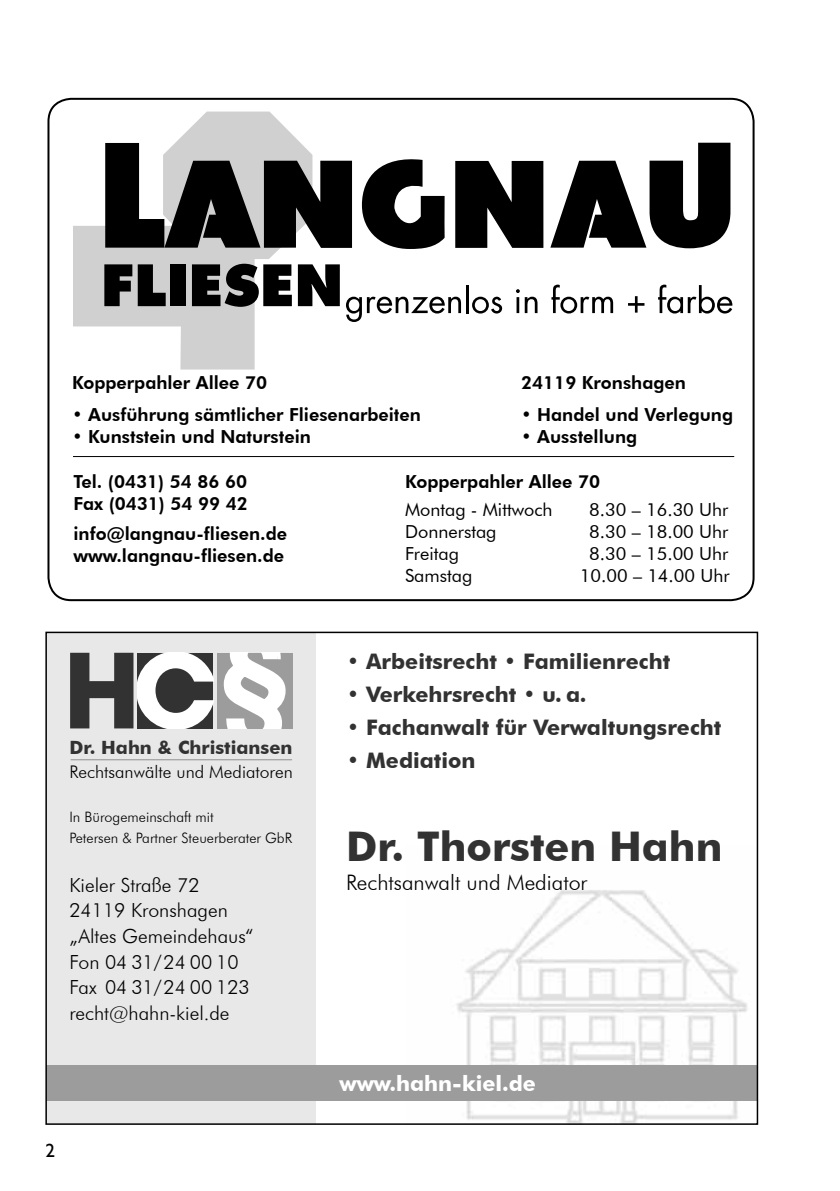
<style>
.page{position:relative;width:840px;height:1191px;background:#fff}
.page>*{position:absolute;margin:0;border:0;box-sizing:border-box;transform-origin:0 0}
.t1{font:700 40.8px "Futura BT";color:#323232}
.t2{font:700 21.4px "Futura BT";color:#323232}
.t3{font:300 21.4px "Futura BT";color:#000}
.t4{font:700 21.4px "Futura BT";color:#fff}
.t5{font:300 19.4px/25.6px "Futura BT";color:#000}
.t6{font:19px "Humanist 521 BT";color:#000}
.t7{font:700 18.2px "Futura BT";color:#323232}
.t8{font:800 18px/22px "Futura BT";color:#000}
.t9{font:18px "Futura BT";color:#000}
.t10{font:300 17.4px "Futura BT";color:#000}
.t11{font:300 14.4px/20.6px "Futura BT";color:#000}
</style>
<div class="page">
<svg style="left:73px;top:111px;width:239px;height:258px"></svg>
<svg style="left:104px;top:264px;width:28px;height:42px"></svg>
<svg style="left:138px;top:264px;width:28px;height:42px"></svg>
<div style="left:170px;top:264px;width:15px;height:42px;background:#000"></div>
<svg style="left:192px;top:264px;width:100px;height:43px;background:#3b3b3b"></svg>
<svg style="left:298px;top:264px;width:41px;height:42px;background:#2b2b2b"></svg>
<svg style="left:105px;top:143px;width:247px;height:105px;background:#535353"></svg>
<svg style="left:362px;top:159px;width:82px;height:90px"></svg>
<svg style="left:346px;top:297px;width:115px;height:25px"></svg>
<hr style="left:465px;top:285px;width:3px;height:28px;background:#000">
<svg style="left:472px;top:297px;width:30px;height:16px"></svg>
<svg style="left:516px;top:289px;width:21px;height:24px"></svg>
<svg style="left:551px;top:285px;width:61px;height:28px"></svg>
<svg style="left:628px;top:296px;width:16px;height:17px"></svg>
<svg style="left:658px;top:285px;width:74px;height:28px"></svg>
<svg style="left:455px;top:161px;width:88px;height:87px;background:#212121"></svg>
<svg style="left:550px;top:143px;width:180px;height:105px"></svg>
<hr style="left:73px;top:456px;width:660px;height:1px;background:#000">
<img style="left:456px;top:890px;width:292px;height:231px">
<div style="left:46px;top:632px;width:269px;height:492px;background:#e8e8e8"></div>
<div style="left:46px;top:1065px;width:710px;height:36px;background:#9c9c9c"></div>
<hr style="left:70px;top:759px;width:222px;height:1px;background:#919191">
<div style="left:217px;top:653px;width:75px;height:75px;background:#9c9c9c"></div>
<svg style="left:70px;top:653px;width:143px;height:75px"></svg>
<svg style="left:223px;top:653px;width:63px;height:75px"></svg>
<div style="left:45px;top:631px;width:712px;height:493px;border:2px solid #000"></div>
<p class="t8" style="left:72px;top:371px;width:196px">Kopperpahler Allee 70</p>
<p class="t8" style="left:521px;top:371px;width:166px">24119 Kronshagen</p>
<p class="t8" style="left:72px;top:403px;width:350px">• Ausführung sämtlicher Fliesenarbeiten</p>
<p class="t8" style="left:521px;top:403px;width:213px">• Handel und Verlegung</p>
<p class="t8" style="left:72px;top:425px;width:240px">• Kunststein und Naturstein</p>
<p class="t8" style="left:521px;top:425px;width:118px">• Ausstellung</p>
<p class="t8" style="left:405px;top:471px;width:196px">Kopperpahler Allee 70</p>
<p class="t9" style="left:405px;top:499px;width:149px">Montag - Mittwoch</p>
<p class="t9" style="left:589px;top:499px;width:141px">8.30 – 16.30 Uhr</p>
<p class="t9" style="left:405px;top:521px;width:93px">Donnerstag</p>
<p class="t9" style="left:589px;top:521px;width:141px">8.30 – 18.00 Uhr</p>
<p class="t9" style="left:405px;top:543px;width:55px">Freitag</p>
<p class="t9" style="left:589px;top:543px;width:141px">8.30 – 15.00 Uhr</p>
<p class="t9" style="left:405px;top:565px;width:69px">Samstag</p>
<p class="t9" style="left:579px;top:565px;width:151px">10.00 – 14.00 Uhr</p>
<p class="t8" style="left:73px;top:471px;width:176px">Tel. (0431) 54 86 60<br>Fax (0431) 54 99 42</p>
<p class="t8" style="left:73px;top:523px;width:215px">info@langnau-fliesen.de www.langnau-fliesen.de</p>
<p class="t7" style="left:69px;top:736px;width:224px">Dr. Hahn &amp; Christiansen</p>
<p class="t10" style="left:69px;top:761px;width:225px">Rechtsanwälte und Mediatoren</p>
<p class="t11" style="left:69px;top:806px;width:224px">In Bürogemeinschaft mit<br>Petersen &amp; Partner Steuerberater GbR</p>
<p class="t2" style="left:346px;top:648px;width:325px">• Arbeitsrecht • Familienrecht</p>
<p class="t2" style="left:346px;top:681px;width:241px">• Verkehrsrecht • u. a.</p>
<p class="t2" style="left:346px;top:714px;width:376px">• Fachanwalt für Verwaltungsrecht</p>
<p class="t2" style="left:346px;top:747px;width:130px">• Mediation</p>
<h1 class="t1" style="left:346px;top:821px;width:377px">Dr. Thorsten Hahn</h1>
<p class="t5" style="left:69px;top:871px;width:132px">Kieler Straße 72</p>
<p class="t3" style="left:346px;top:869px;width:243px">Rechtsanwalt und Mediator</p>
<p class="t5" style="left:69px;top:897px;width:185px">24119 Kronshagen „Altes Gemeindehaus“<br>Fon 04 31/24 00 10<br>Fax 04 31/24 00 123 recht@hahn-kiel.de</p>
<p class="t6" style="left:45px;top:1139px;width:11px">2</p>
<p class="t4" style="left:339px;top:1070px;width:198px">www.hahn-kiel.de</p>
</div>
